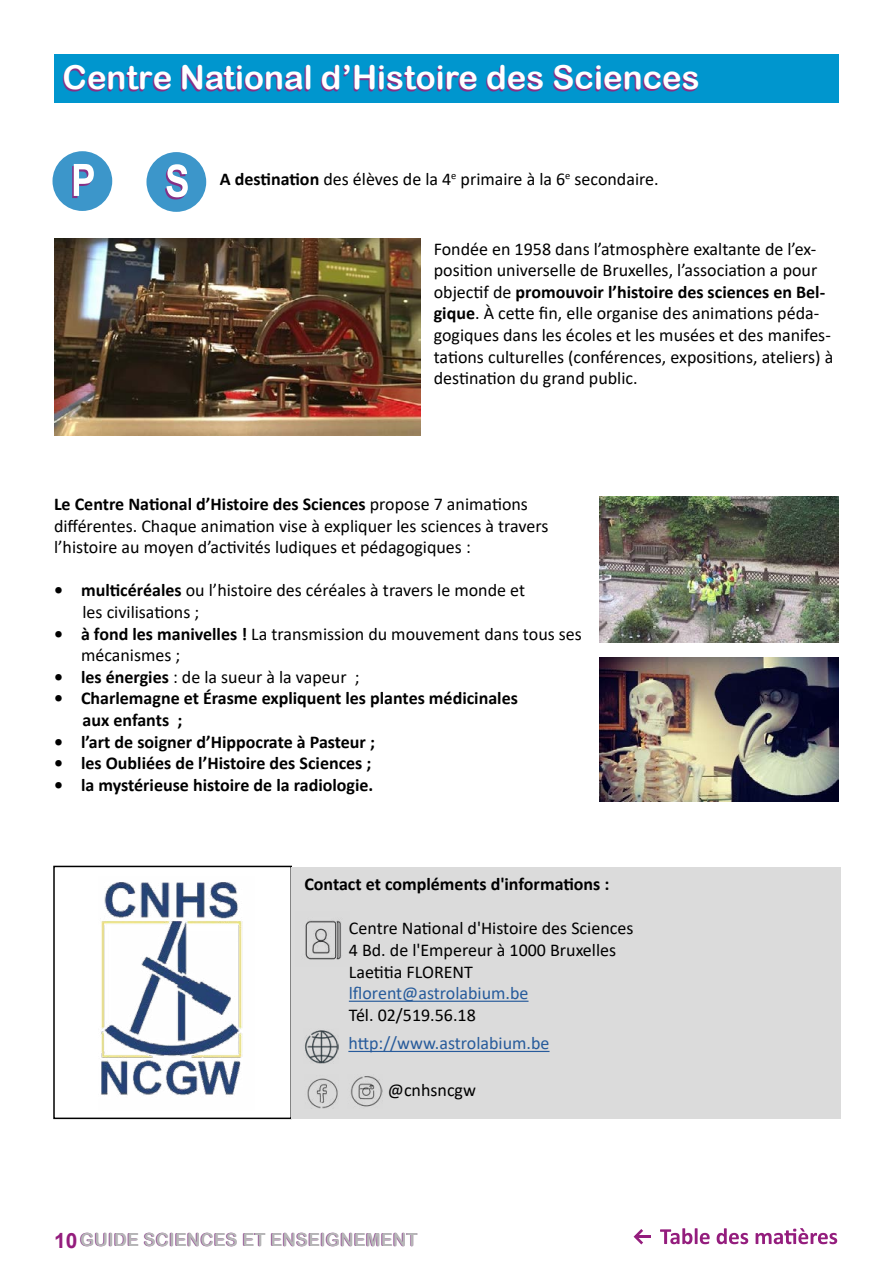
<style>
.page{position:relative;width:893px;height:1263px;background:#fff}
.page>*{position:absolute;margin:0;border:0;box-sizing:border-box;transform-origin:0 0}
.t1{font:33px "Arial Rounded MT Bold";color:#fff}
.t2{font:18px/21.6px "Calibri";color:#000}
.t3{font:700 18px/21.6px "Calibri";color:#000}
.t4{font:18px "Calibri";color:#275b9b}
.t5{font:18px "Arial Rounded MT Bold";color:#863086}
.s1{color:#863086}
.s2{font-weight:700}
.s3{font-family:"Arial";font-weight:700;font-size:21px;color:#941d7d}
</style>
<div class="page">
<svg style="left:660px;top:1228px;width:50px;height:16px"></svg>
<svg style="left:717px;top:1228px;width:31px;height:16px"></svg>
<svg style="left:756px;top:1228px;width:81px;height:16px"></svg>
<hr style="left:635px;top:1235px;width:16px;height:3px;background:#941d7d">
<svg style="left:634px;top:1229px;width:9px;height:15px"></svg>
<img style="left:101px;top:882px;width:142px;height:214px">
<div style="left:53px;top:866px;width:239px;height:253px;border:2px solid #000"></div>
<img style="left:599px;top:658px;width:240px;height:143px">
<img style="left:54px;top:238px;width:367px;height:197px">
<img style="left:599px;top:496px;width:240px;height:146px">
<div style="left:291px;top:867px;width:550px;height:251px;background:#dbdbdb"></div>
<hr style="left:349px;top:1001px;width:179px;height:1px;background:#275b9b">
<hr style="left:348px;top:1051px;width:201px;height:1px;background:#275b9b">
<img style="left:305px;top:1030px;width:34px;height:34px">
<img style="left:305px;top:920px;width:37px;height:40px">
<img style="left:307px;top:1078px;width:31px;height:30px">
<img style="left:350px;top:1076px;width:32px;height:31px">
<svg style="left:52px;top:152px;width:61px;height:59px"></svg>
<svg style="left:146px;top:153px;width:61px;height:59px"></svg>
<div style="left:54px;top:54px;width:784px;height:49px;background:#0096ce"></div>
<h1 class="t1" style="left:61px;top:58px;width:640px"><span class="s1">Centre Na</span>tional d’Histoire des Sciences</h1>
<p class="t2" style="left:220px;top:168px;width:440px"><span class="s2">A destination</span> des élèves de la 4<sup>e</sup> primaire à la 6<sup>e</sup> secondaire.</p>
<p class="t2" style="left:434px;top:237px;width:401px">Fondée en 1958 dans l’atmosphère exaltante de l’ex&shy;position universelle de Bruxelles, l’association a pour objectif de <span class="s2">promouvoir l’histoire des sciences en Bel&shy;gique</span>. À cette fin, elle organise des animations péda&shy;gogiques dans les écoles et les musées et des manifes&shy;tations culturelles (conférences, expositions, ateliers) à destination du grand public.</p>
<p class="t2" style="left:54px;top:493px;width:496px"><span class="s2">Le Centre National d’Histoire des Sciences</span> propose 7 animations différentes. Chaque animation vise à expliquer les sciences à travers l’histoire au moyen d’activités ludiques et pédagogiques :</p>
<p class="t2" style="left:83px;top:579px;width:444px;text-indent:-28px"><span class="s2">• multicéréales</span> ou l’histoire des céréales à travers le monde et les civilisations ;</p>
<p class="t2" style="left:81px;top:622px;width:502px;text-indent:-27px"><span class="s2">• à fond les manivelles !</span> La transmission du mouvement dans tous ses mécanismes ;</p>
<p class="t2" style="left:54px;top:665px;width:307px"><span class="s2">• les énergies</span> : de la sueur à la vapeur ;</p>
<p class="t3" style="left:83px;top:687px;width:437px;text-indent:-28px">• Charlemagne et Érasme expliquent les plantes médicinales aux enfants ;</p>
<p class="t3" style="left:54px;top:731px;width:323px">• l’art de soigner d’Hippocrate à Pasteur ;</p>
<p class="t3" style="left:54px;top:752px;width:319px">• les Oubliées de l’Histoire des Sciences ;</p>
<p class="t3" style="left:54px;top:774px;width:321px">• la mystérieuse histoire de la radiologie.</p>
<p class="t3" style="left:304px;top:873px;width:307px">Contact et compléments d'informations :</p>
<p class="t2" style="left:349px;top:917px;width:286px">Centre National d'Histoire des Sciences<br>4 Bd. de l'Empereur à 1000 Bruxelles<br>Laetitia FLORENT</p>
<p class="t4" style="left:349px;top:981px;width:181px">lflorent@astrolabium.be</p>
<p class="t2" style="left:349px;top:1003px;width:129px">Tél. 02/519.56.18</p>
<p class="t4" style="left:348px;top:1031px;width:203px">http://www.astrolabium.be</p>
<p class="t2" style="left:388px;top:1079px;width:90px">@cnhsncgw</p>
<p class="t5" style="left:54px;top:1229px;width:365px"><span class="s3">10</span>GUIDE SCIENCES ET ENSEIGNEMENT</p>
</div>
